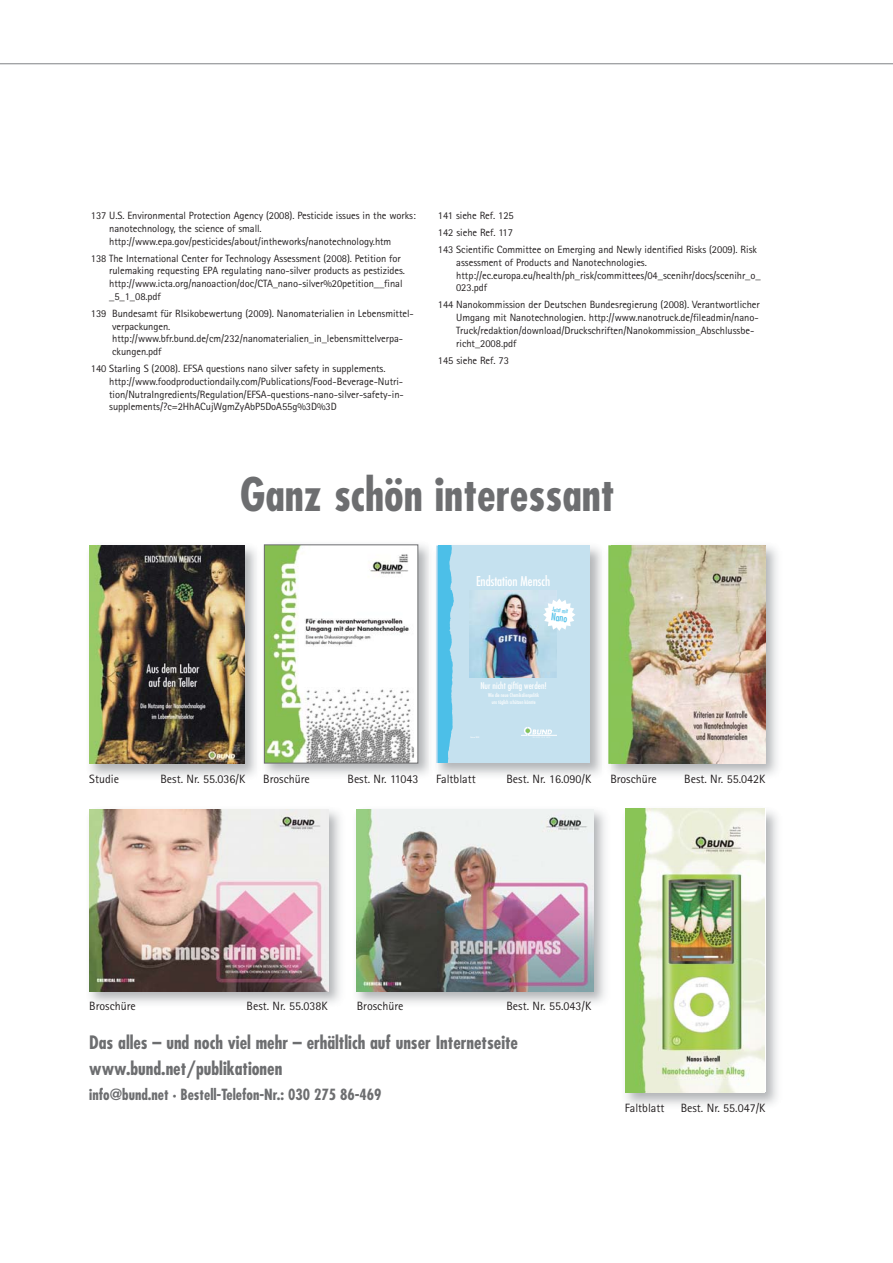
<style>
.page{position:relative;width:893px;height:1263px;background:#fff}
.page>*{position:absolute;margin:0;border:0;box-sizing:border-box;transform-origin:0 0}
.t1{font:700 condensed 45px "Futura";color:#6d6e70}
.t2{font:700 condensed 18px/25.5px "Futura";color:#6d6e70}
.t3{font:700 condensed 15px "Futura";color:#6d6e70}
.t4{font:condensed 13.2px "Futura";color:#fff}
.t5{font:12px "Agfa Rotis Sans Serif";color:#231f20}
.t6{font:10.5px/12.8px "Agfa Rotis Sans Serif";letter-spacing:-.005em;color:#231f20}
.t7{font:condensed 10.05px "Futura";color:#4cbfe8}
.t8{font:condensed 9px "Futura";color:#fff}
.t9{font:condensed 6px "Futura";color:#4cbfe8}
.t10{font:condensed 5.1px/6.8px "Futura";color:#fff;text-align:center}
.t11{font:condensed 2.1px "Futura";color:#fff}
</style>
<div class="page">
<hr style="left:0;top:63px;width:892px;height:1px;background:#808285">
<img style="left:89px;top:545px;width:156px;height:219px">
<img style="left:625px;top:808px;width:152px;height:297px">
<img style="left:625px;top:809px;width:139px;height:283px">
<img style="left:89px;top:809px;width:251px;height:194px">
<img style="left:89px;top:809px;width:239px;height:182px">
<img style="left:438px;top:545px;width:339px;height:231px">
<img style="left:611px;top:546px;width:154px;height:217px">
<img style="left:602px;top:545px;width:9px;height:231px">
<img style="left:609px;top:546px;width:2px;height:218px">
<div style="left:436px;top:545px;width:154px;height:218px;background:#c5e1ef"></div>
<img style="left:437px;top:545px;width:17px;height:188px">
<img style="left:437px;top:733px;width:15px;height:30px">
<img style="left:469px;top:590px;width:88px;height:88px">
<svg style="left:521px;top:727px;width:36px;height:11px"></svg>
<svg style="left:543px;top:599px;width:32px;height:32px"></svg>
<img style="left:356px;top:809px;width:249px;height:194px">
<img style="left:356px;top:809px;width:237px;height:182px">
<img style="left:257px;top:544px;width:180px;height:231px">
<img style="left:266px;top:546px;width:150px;height:216px">
<div style="left:264px;top:544px;width:154px;height:220px;border:1px solid #6d6e70"></div>
<p class="t6" style="left:109px;top:210px;width:308px;text-indent:-18px">137 U.S. Environmental Protection Agency (2008). Pesticide issues in the works: nanotechnology, the science of small. http://www.epa.gov/pesticides/about/intheworks/nanotechnology.htm</p>
<p class="t6" style="left:109px;top:253px;width:297px;text-indent:-18px">138 The International Center for Technology Assessment (2008). Petition for rulemaking requesting EPA regulating nano-silver products as pestizides. http://www.icta.org/nanoaction/doc/CTA_nano-silver%20petition__final _5_1_08.pdf</p>
<p class="t6" style="left:112px;top:308px;width:303px;text-indent:-21px">139 Bundesamt für RIsikobewertung (2009). Nanomaterialien in Lebensmittel&shy;verpackungen. http://www.bfr.bund.de/cm/232/nanomaterialien_in_lebensmittelverpa&shy;ckungen.pdf</p>
<p class="t6" style="left:109px;top:363px;width:296px;text-indent:-18px">140 Starling S (2008). EFSA questions nano silver safety in supplements. http://www.foodproductiondaily.com/Publications/Food-Beverage-Nutri&shy;tion/NutraIngredients/Regulation/EFSA-questions-nano-silver-safety-in&shy;supplements/?c=2HhACujWgmZyAbP5DoA55g%3D%3D</p>
<p class="t6" style="left:438px;top:208px;width:321px;line-height:17px">141 siehe Ref. 125<br>142 siehe Ref. 117<br>143 Scientific Committee on Emerging and Newly identified Risks (2009). Risk</p>
<p class="t6" style="left:456px;top:257px;width:306px">assessment of Products and Nanotechnologies. http://ec.europa.eu/health/ph_risk/committees/04_scenihr/docs/scenihr_o_<br>023.pdf</p>
<p class="t6" style="left:456px;top:299px;width:305px;text-indent:-18px">144 Nanokommission der Deutschen Bundesregierung (2008). Verantwortlicher Umgang mit Nanotechnologien. http://www.nanotruck.de/fileadmin/nano-Truck/redaktion/download/Druckschriften/Nanokommission_Abschlussbe&shy;richt_2008.pdf</p>
<p class="t6" style="left:438px;top:355px;width:73px">145 siehe Ref. 73</p>
<h1 class="t1" style="left:240px;top:475px;width:376px">Ganz schön interessant</h1>
<p class="t4" style="left:476px;top:575px;width:76px">Endstation Mensch</p>
<p class="t9" style="left:553px;top:606px;width:17px;rotate:7deg">Jetzt mit</p>
<p class="t7" style="left:552px;top:612px;width:18px;rotate:7deg">Nano</p>
<p class="t8" style="left:480px;top:681px;width:68px">Nur nicht giftig werden!</p>
<p class="t10" style="left:488px;top:692px;width:53px">Wie die neue Chemikalienpolitik uns täglich schützen könnte</p>
<p class="t11" style="left:470px;top:736px;width:10px">Februar 2008</p>
<p class="t5" style="left:89px;top:775px;width:31px">Studie</p>
<p class="t5" style="left:160px;top:775px;width:86px">Best. Nr. 55.036/K</p>
<p class="t5" style="left:263px;top:775px;width:48px">Broschüre</p>
<p class="t5" style="left:348px;top:775px;width:72px">Best. Nr. 11043</p>
<p class="t5" style="left:436px;top:775px;width:41px">Faltblatt</p>
<p class="t5" style="left:506px;top:775px;width:86px">Best. Nr. 16.090/K</p>
<p class="t5" style="left:610px;top:774px;width:48px">Broschüre</p>
<p class="t5" style="left:684px;top:774px;width:83px">Best. Nr. 55.042K</p>
<p class="t5" style="left:89px;top:1002px;width:48px">Broschüre</p>
<p class="t5" style="left:247px;top:1002px;width:83px">Best. Nr. 55.038K</p>
<p class="t5" style="left:357px;top:1002px;width:48px">Broschüre</p>
<p class="t5" style="left:506px;top:1002px;width:86px">Best. Nr. 55.043/K</p>
<h2 class="t2" style="left:89px;top:1032px;width:430px">Das alles – und noch viel mehr – erhältlich auf unser Internetseite www.bund.net/publikationen</h2>
<h3 class="t3" style="left:89px;top:1088px;width:294px">info@bund.net · Bestell-Telefon-Nr.: 030 275 86-469</h3>
<p class="t5" style="left:625px;top:1104px;width:41px">Faltblatt</p>
<p class="t5" style="left:681px;top:1104px;width:86px">Best. Nr. 55.047/K</p>
</div>
